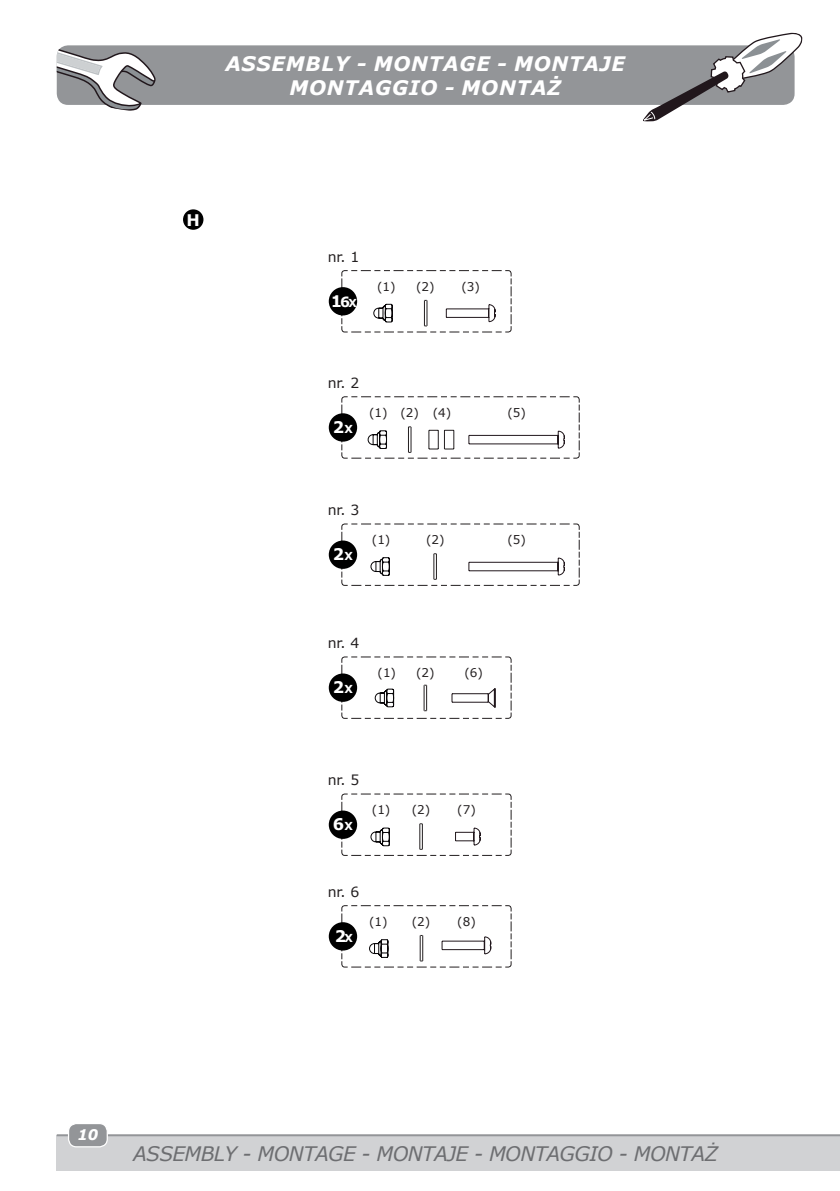
<style>
.page{position:relative;width:840px;height:1191px;background:#fff}
.page>*{position:absolute;margin:0;border:0;box-sizing:border-box;transform-origin:0 0}
.t1{font:italic 20px "Verdana";letter-spacing:-.03em;color:#6d6e71}
.t2{font:italic 700 20px/24px "Verdana";letter-spacing:.035em;color:#fff;text-align:center}
.t3{font:700 16px "Verdana";color:#fff}
.t4{font:italic 700 14.6px "Verdana";color:#fff}
.t5{font:14px "Verdana";color:#231f20}
.t6{font:12px "Verdana";color:#231f20}
.s1{font-size:14px}
.s2{font-size:11px}
</style>
<div class="page">
<div style="left:57px;top:1135px;width:782px;height:35px;background:#d1d2d4"></div>
<hr style="left:57px;top:1134px;width:782px;height:2px;background:#939598">
<div style="left:68px;top:1123px;width:39px;height:23px;background:#939598;border-radius:8px"></div>
<div style="left:68px;top:1123px;width:40px;height:24px;border:1px solid #fff;border-radius:8px"></div>
<div style="left:57px;top:45px;width:737px;height:60px;background:#939598;border-radius:11px"></div>
<svg style="left:642px;top:33px;width:160px;height:88px"></svg>
<svg style="left:57px;top:45px;width:99px;height:66px"></svg>
<div style="left:328px;top:287px;width:29px;height:28px;background:#000;border-radius:50%"></div>
<svg style="left:340px;top:270px;width:172px;height:63px"></svg>
<div style="left:328px;top:922px;width:29px;height:28px;background:#000;border-radius:50%"></div>
<svg style="left:340px;top:905px;width:172px;height:63px"></svg>
<div style="left:328px;top:413px;width:29px;height:28px;background:#000;border-radius:50%"></div>
<svg style="left:340px;top:396px;width:240px;height:63px"></svg>
<div style="left:328px;top:540px;width:29px;height:29px;background:#000;border-radius:50%"></div>
<svg style="left:340px;top:523px;width:240px;height:63px"></svg>
<div style="left:328px;top:673px;width:29px;height:29px;background:#000;border-radius:50%"></div>
<svg style="left:340px;top:656px;width:172px;height:63px"></svg>
<div style="left:328px;top:810px;width:29px;height:29px;background:#000;border-radius:50%"></div>
<svg style="left:340px;top:793px;width:172px;height:63px"></svg>
<div style="left:183px;top:209px;width:20px;height:21px;background:#000;border-radius:50%"></div>
<h1 class="t2" style="left:225px;top:53px;width:401px">ASSEMBLY - MONTAGE - MONTAJE<br>MONTAGGIO - MONTAŻ</h1>
<h2 class="t3" style="left:186px;top:213px;width:15px">H</h2>
<p class="t5" style="left:327px;top:250px;width:33px">nr. 1</p>
<h2 class="t3" style="left:330px;top:294px;width:28px">1<span class="s1">6</span><span class="s2">X</span></h2>
<p class="t6" style="left:377px;top:281px;width:59px">(1) (2)</p>
<p class="t6" style="left:461px;top:281px;width:20px">(3)</p>
<p class="t5" style="left:327px;top:377px;width:33px">nr. 2</p>
<h2 class="t3" style="left:332px;top:420px;width:21px">2<span class="s2">X</span></h2>
<p class="t6" style="left:369px;top:407px;width:51px">(1) (2)</p>
<p class="t6" style="left:507px;top:407px;width:20px">(5)</p>
<p class="t6" style="left:432px;top:407px;width:20px">(4)</p>
<p class="t5" style="left:327px;top:504px;width:33px">nr. 3</p>
<h2 class="t3" style="left:332px;top:547px;width:21px">2<span class="s2">X</span></h2>
<p class="t6" style="left:371px;top:534px;width:20px">(1)</p>
<p class="t6" style="left:426px;top:534px;width:20px">(2)</p>
<p class="t6" style="left:507px;top:534px;width:20px">(5)</p>
<p class="t5" style="left:327px;top:637px;width:33px">nr. 4</p>
<h2 class="t3" style="left:332px;top:680px;width:21px">2<span class="s2">X</span></h2>
<p class="t6" style="left:377px;top:667px;width:59px">(1) (2)</p>
<p class="t6" style="left:464px;top:667px;width:20px">(6)</p>
<p class="t5" style="left:327px;top:774px;width:33px">nr. 5</p>
<h2 class="t3" style="left:332px;top:817px;width:21px">6<span class="s2">X</span></h2>
<p class="t6" style="left:371px;top:804px;width:60px">(1) (2)</p>
<p class="t6" style="left:457px;top:804px;width:20px">(7)</p>
<p class="t5" style="left:327px;top:885px;width:33px">nr. 6</p>
<h2 class="t3" style="left:335px;top:928px;width:19px">2<span class="s2">X</span></h2>
<p class="t6" style="left:369px;top:916px;width:63px">(1) (2)</p>
<p class="t6" style="left:457px;top:916px;width:20px">(8)</p>
<p class="t4" style="left:77px;top:1128px;width:22px">10</p>
<h1 class="t1" style="left:133px;top:1140px;width:586px">ASSEMBLY - MONTAGE - MONTAJE - MONTAGGIO - MONTAŻ</h1>
</div>
